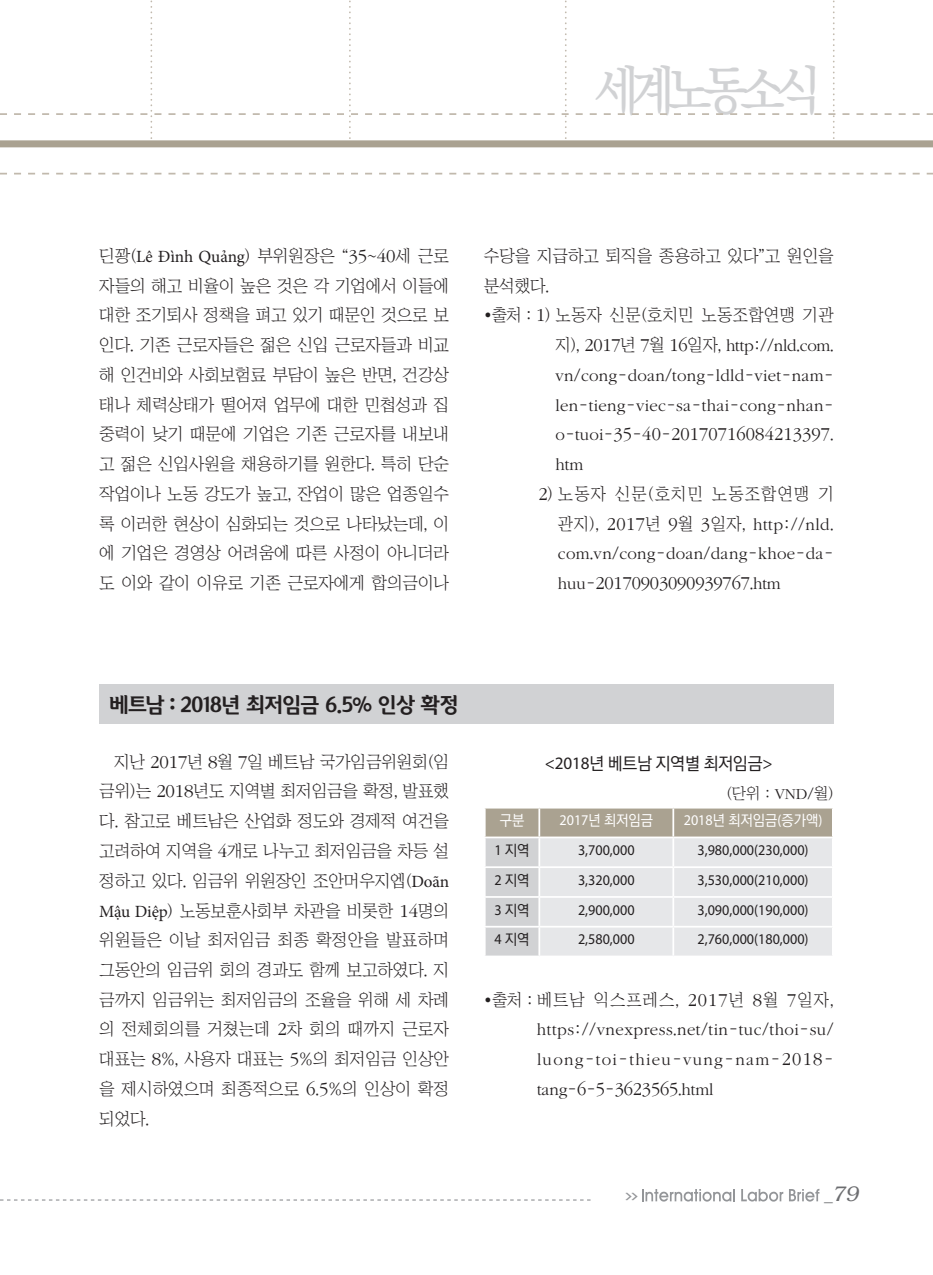
<style>
.page{position:relative;width:933px;height:1275px;background:#fff}
.page>*{position:absolute;margin:0;border:0;box-sizing:border-box;transform-origin:0 0}
.t1{font:500 52.5px "Ko Pub Batang";letter-spacing:-.175em;color:#d1d2d4;scale:.9 1}
.t2{font:700 21px "Auction Gothic";letter-spacing:-.06em;color:#231f20}
.t3{font:italic 300 21px "Bookman";color:#6c6d70}
.t4{font:300 18.9px "ITC Garamond Std";letter-spacing:-.01em;color:#231f20}
.t5{font:500 17.5px "Ko Pub Dotum";letter-spacing:-.01em;color:#231f20}
.t6{font:17.15px/29.8px "Chosunilbo NM";letter-spacing:-.005em;color:#231f20;text-align:justify}
.t7{font:300 17.15px/29.8px "ITC Garamond Std";letter-spacing:.02em;color:#231f20}
.t8{font:17.15px/29.8px "Chosunilbo NM";letter-spacing:.025em;color:#231f20;text-align:right}
.t9{font:17.15px/29.8px "Chosunilbo NM";letter-spacing:.07em;color:#231f20;text-align:right}
.t10{font:17.15px "Chosunilbo NM";letter-spacing:.06em;color:#231f20}
.t11{font:15.75px "Chosunilbo NM";color:#231f20}
.t12{font:14.88px "Myriad Pro";color:#231f20;scale:.95 1}
.t13{font:500 14.88px "Ko Pub Dotum";color:#fff;scale:.95 1}
.t14{font:500 14.88px "Ko Pub Dotum";color:#231f20;scale:.95 1}
.t15{font:700 7.88px "Ko Pub Dotum";color:#939598;scale:2 1}
.s1{font-family:"Minion Pro"}
.s2{font-family:"ITC Garamond Std";font-weight:300;font-size:18.9px}
.s3{font-family:"ITC Garamond Std";font-weight:300}
.s4{font-family:"Chosunilbo NM";font-weight:400}
.s5{font-size:17.15px}
.s6{font-family:"Chosunilbo NM";font-weight:400;font-size:17.15px}
.s7{font-family:"Myriad Pro";font-weight:400}
.s8{font-size:18.9px}
.s9{font-family:"Helvetica";font-weight:400;font-style:normal;font-size:17.5px}
</style>
<div class="page">
<svg style="left:0;top:1199px;width:590px;height:1px"></svg>
<svg style="left:0;top:173px;width:933px;height:1px"></svg>
<svg style="left:0;top:0;width:933px;height:147px"></svg>
<svg style="left:642px;top:1189px;width:93px;height:13px"></svg>
<svg style="left:741px;top:1189px;width:42px;height:13px"></svg>
<svg style="left:789px;top:1189px;width:30px;height:12px"></svg>
<svg style="left:485px;top:808px;width:348px;height:148px;background:#dad9d7"></svg>
<hr style="left:484px;top:836px;width:55px;height:2px;background:#fff">
<hr style="left:539px;top:836px;width:134px;height:2px;background:#fff">
<hr style="left:673px;top:836px;width:160px;height:2px;background:#fff">
<div style="left:99px;top:684px;width:734px;height:40px;background:#d1d2d4"></div>
<h1 class="t1" style="left:595px;top:64px;width:253px">세계노동소식</h1>
<p class="t6" style="left:99px;top:241px;width:351px">딘꽝(<span class="s1">Lê Đình Quảng</span>) 부위원장은 “<span class="s2">35</span>~<span class="s2">40</span>세 근로 자들의 해고 비율이 높은 것은 각 기업에서 이들에 대한 조기퇴사 정책을 펴고 있기 때문인 것으로 보 인다. 기존 근로자들은 젊은 신입 근로자들과 비교 해 인건비와 사회보험료 부담이 높은 반면, 건강상 태나 체력상태가 떨어져 업무에 대한 민첩성과 집 중력이 낮기 때문에 기업은 기존 근로자를 내보내 고 젊은 신입사원을 채용하기를 원한다. 특히 단순 작업이나 노동 강도가 높고, 잔업이 많은 업종일수 록 이러한 현상이 심화되는 것으로 나타났는데, 이 에 기업은 경영상 어려움에 따른 사정이 아니더라 도 이와 같이 이유로 기존 근로자에게 합의금이나</p>
<p class="t6" style="left:484px;top:241px;width:351px">수당을 지급하고 퇴직을 종용하고 있다”고 원인을 분석했다.</p>
<p class="t8" style="left:484px;top:300px;width:351px">•출처 : <span class="s2">1</span>) 노동자 신문(호치민 노동조합연맹 기관 지), <span class="s2">2017</span>년 <span class="s2">7</span>월 <span class="s2">16</span>일자, <span class="s3">http</span>://<span class="s3">nld</span>.<span class="s3">com</span>.</p>
<p class="t7" style="left:555px;top:361px;width:280px">vn<span class="s4">/</span>cong<span class="s4">-</span>doan<span class="s4">/</span>tong<span class="s4">-</span>ldld<span class="s4">-</span>viet<span class="s4">-</span>nam&shy;len<span class="s4">-</span>tieng<span class="s4">-</span>viec<span class="s4">-</span>sa<span class="s4">-</span>thai<span class="s4">-</span>cong<span class="s4">-</span>nhan<span class="s4">-</span></p>
<p class="t4" style="left:555px;top:424px;width:280px"><span class="s5">o</span><span class="s6">-</span><span class="s5">tuoi</span><span class="s6">-</span>35<span class="s6">-</span>40<span class="s6">-</span>20170716084213397<span class="s6">.</span></p>
<p class="t7" style="left:555px;top:450px;width:29px">htm</p>
<p class="t9" style="left:538px;top:479px;width:297px"><span class="s2">2</span>) 노동자 신문(호치민 노동조합연맹 기 관지), <span class="s2">2017</span>년 <span class="s2">9</span>월 <span class="s2">3</span>일자, <span class="s3">http</span>://<span class="s3">nld</span>.</p>
<p class="t7" style="left:558px;top:539px;width:277px">com<span class="s4">.</span>vn<span class="s4">/</span>cong<span class="s4">-</span>doan<span class="s4">/</span>dang<span class="s4">-</span>khoe<span class="s4">-</span>da<span class="s4">-</span></p>
<p class="t4" style="left:558px;top:573px;width:224px"><span class="s5">huu</span><span class="s6">-</span>20170903090939767<span class="s6">.</span><span class="s5">htm</span></p>
<p class="t2" style="left:109px;top:694px;width:351px">베트남 : 2018년 최저임금 6.5% 인상 확정</p>
<p class="t6" style="left:99px;top:746px;width:351px;text-indent:15px">지난 <span class="s2">2017</span>년 <span class="s2">8</span>월 <span class="s2">7</span>일 베트남 국가임금위원회(임 금위)는 <span class="s2">2018</span>년도 지역별 최저임금을 확정, 발표했 다. 참고로 베트남은 산업화 정도와 경제적 여건을 고려하여 지역을 <span class="s2">4</span>개로 나누고 최저임금을 차등 설 정하고 있다. 임금위 위원장인 조안머우지엡(<span class="s1">Doãn Mậu Diệp</span>) 노동보훈사회부 차관을 비롯한 <span class="s2">14</span>명의 위원들은 이날 최저임금 최종 확정안을 발표하며 그동안의 임금위 회의 경과도 함께 보고하였다. 지 금까지 임금위는 최저임금의 조율을 위해 세 차례 의 전체회의를 거쳤는데 <span class="s2">2</span>차 회의 때까지 근로자 대표는 <span class="s2">8</span>%, 사용자 대표는 <span class="s2">5</span>%의 최저임금 인상안 을 제시하였으며 최종적으로 <span class="s2">6</span>.<span class="s2">5</span>%의 인상이 확정 되었다.</p>
<p class="t5" style="left:545px;top:755px;width:229px"><span class="s7">&lt;2018</span>년 베트남 지역별 최저임금<span class="s7">&gt;</span></p>
<p class="t11" style="left:726px;top:785px;width:109px">(단위 : <span class="s3">VND</span>/월)</p>
<p class="t13" style="left:499px;top:813px;width:27px">구분</p>
<p class="t13" style="left:559px;top:813px;width:100px"><span class="s7">2017</span>년 최저임금</p>
<p class="t13" style="left:683px;top:813px;width:147px"><span class="s7">2018</span>년 최저임금<span class="s7">(</span>증가액<span class="s7">)</span></p>
<p class="t14" style="left:494px;top:843px;width:38px"><span class="s7">1</span> 지역</p>
<p class="t12" style="left:578px;top:841px;width:61px">3,700,000</p>
<p class="t12" style="left:697px;top:841px;width:118px">3,980,000(230,000)</p>
<p class="t14" style="left:494px;top:873px;width:38px"><span class="s7">2</span> 지역</p>
<p class="t12" style="left:578px;top:871px;width:61px">3,320,000</p>
<p class="t12" style="left:697px;top:871px;width:118px">3,530,000(210,000)</p>
<p class="t14" style="left:494px;top:903px;width:38px"><span class="s7">3</span> 지역</p>
<p class="t12" style="left:578px;top:900px;width:61px">2,900,000</p>
<p class="t12" style="left:697px;top:900px;width:118px">3,090,000(190,000)</p>
<p class="t14" style="left:494px;top:932px;width:38px"><span class="s7">4</span> 지역</p>
<p class="t12" style="left:578px;top:930px;width:61px">2,580,000</p>
<p class="t12" style="left:697px;top:930px;width:118px">2,760,000(180,000)</p>
<p class="t10" style="left:484px;top:991px;width:351px">•출처 : 베트남 익스프레스, <span class="s2">2017</span>년 <span class="s2">8</span>월 <span class="s2">7</span>일자,</p>
<p class="t7" style="left:537px;top:1015px;width:298px">https<span class="s4">://</span>vnexpress<span class="s4">.</span>net<span class="s4">/</span>tin<span class="s4">-</span>tuc<span class="s4">/</span>thoi<span class="s4">-</span>su<span class="s4">/ </span>luong<span class="s4">-</span>toi<span class="s4">-</span>thieu<span class="s4">-</span>vung<span class="s4">-</span>nam<span class="s4">-</span><span class="s8">2018</span><span class="s4">-</span></p>
<p class="t4" style="left:537px;top:1079px;width:178px"><span class="s5">tang</span><span class="s6">-</span>6<span class="s6">-</span>5<span class="s6">-</span>3623565<span class="s6">.</span><span class="s5">html</span></p>
<p class="t15" style="left:625px;top:1192px;width:8px">&gt;&gt;</p>
<p class="t3" style="left:824px;top:1182px;width:36px"><span class="s9">_</span>79</p>
</div>
